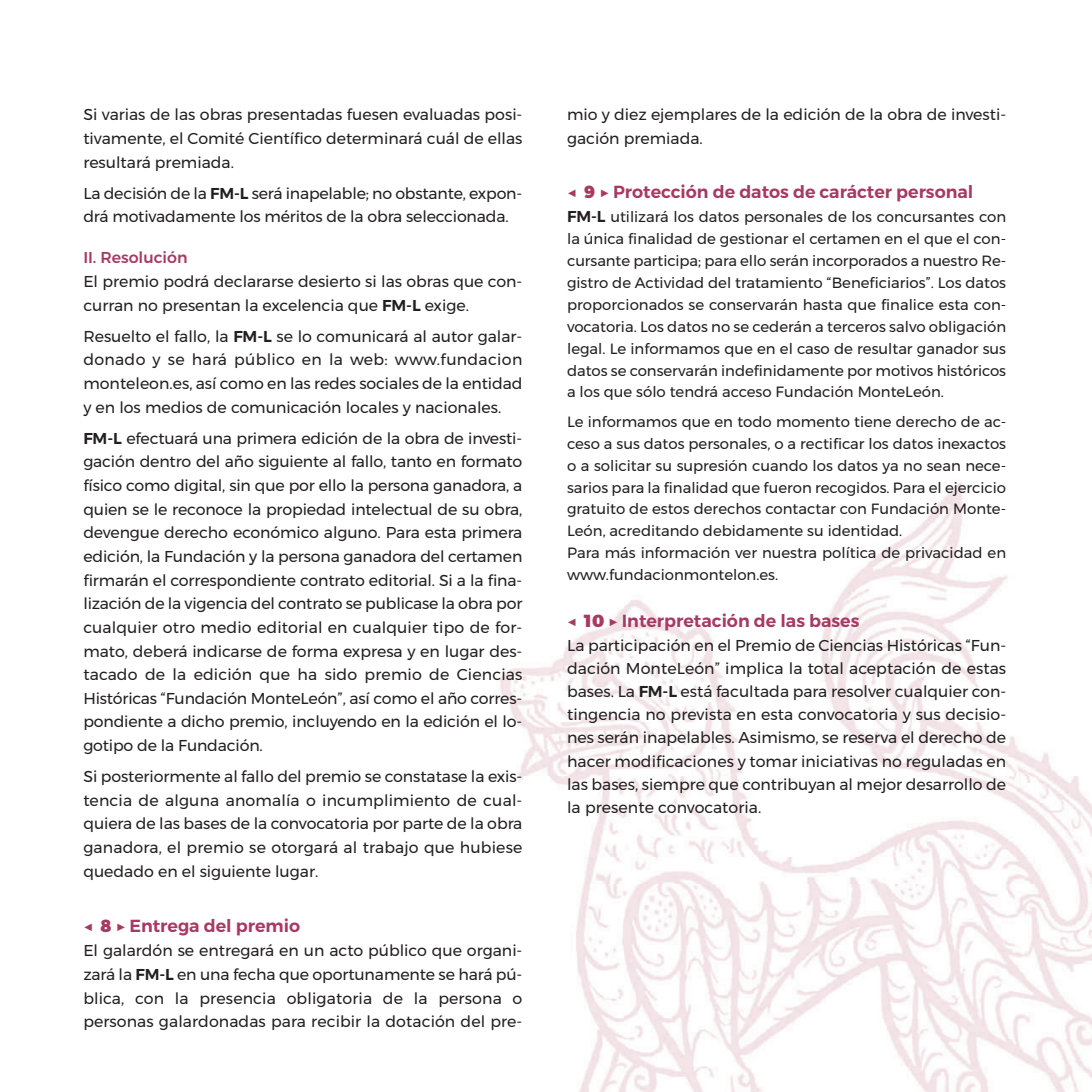
<style>
.page{position:relative;width:1092px;height:1092px;background:#fff}
.page>*{position:absolute;margin:0;border:0;box-sizing:border-box;transform-origin:0 0}
.t1{font:600 17.5px "Montserrat";color:#a73a63}
.t2{font:15.75px/23.6px "Montserrat";color:#231f20;text-align:justify}
.t3{font:500 15.75px "Montserrat";color:#a73a63}
.t4{font:14.88px/21.9px "Montserrat";color:#231f20;text-align:justify}
.s1{font-weight:600}
.s2{font-weight:900}
.s3{font-weight:600;font-size:15.75px}
</style>
<div class="page">
<img style="left:500px;top:482px;width:591px;height:609px">
<p class="t2" style="left:83px;top:104px;width:440px">Si varias de las obras presentadas fuesen evaluadas posi&shy;tivamente, el Comité Científico determinará cuál de ellas resultará premiada.</p>
<p class="t2" style="left:83px;top:182px;width:440px">La decisión de la <span class="s1">FM-L</span> será inapelable; no obstante, expon&shy;drá motivadamente los méritos de la obra seleccionada.</p>
<p class="t3" style="left:83px;top:249px;width:106px">II. Resolución</p>
<p class="t2" style="left:83px;top:271px;width:440px">El premio podrá declararse desierto si las obras que con&shy;curran no presentan la excelencia que <span class="s1">FM-L</span> exige.</p>
<p class="t2" style="left:83px;top:325px;width:440px">Resuelto el fallo, la <span class="s1">FM-L</span> se lo comunicará al autor galar&shy;donado y se hará público en la web: www.fundacion monteleon.es, así como en las redes sociales de la entidad y en los medios de comunicación locales y nacionales.</p>
<p class="t2" style="left:83px;top:427px;width:440px"><span class="s1">FM-L</span> efectuará una primera edición de la obra de investi&shy;gación dentro del año siguiente al fallo, tanto en formato físico como digital, sin que por ello la persona ganadora, a quien se le reconoce la propiedad intelectual de su obra, devengue derecho económico alguno. Para esta primera edición, la Fundación y la persona ganadora del certamen firmarán el correspondiente contrato editorial. Si a la fina&shy;lización de la vigencia del contrato se publicase la obra por cualquier otro medio editorial en cualquier tipo de for&shy;mato, deberá indicarse de forma expresa y en lugar des&shy;tacado de la edición que ha sido premio de Ciencias Históricas “Fundación MonteLeón”, así como el año corres&shy;pondiente a dicho premio, incluyendo en la edición el lo&shy;gotipo de la Fundación.</p>
<p class="t2" style="left:83px;top:766px;width:440px">Si posteriormente al fallo del premio se constatase la exis&shy;tencia de alguna anomalía o incumplimiento de cual&shy;quiera de las bases de la convocatoria por parte de la obra ganadora, el premio se otorgará al trabajo que hubiese quedado en el siguiente lugar.</p>
<p class="t1" style="left:83px;top:918px;width:218px"><span class="s2">◀ 8 ▶</span> Entrega del premio</p>
<p class="t2" style="left:83px;top:940px;width:440px">El galardón se entregará en un acto público que organi&shy;zará la <span class="s1">FM-L</span> en una fecha que oportunamente se hará pú&shy;blica, con la presencia obligatoria de la persona o personas galardonadas para recibir la dotación del pre-</p>
<p class="t2" style="left:567px;top:104px;width:440px;line-height:23.1px">mio y diez ejemplares de la edición de la obra de investi&shy;gación premiada.</p>
<p class="t1" style="left:567px;top:185px;width:408px"><span class="s2">◀ 9 ▶</span> Protección de datos de carácter personal</p>
<p class="t4" style="left:567px;top:207px;width:440px"><span class="s3">FM-L</span> utilizará los datos personales de los concursantes con la única finalidad de gestionar el certamen en el que el con&shy;cursante participa; para ello serán incorporados a nuestro Re&shy;gistro de Actividad del tratamiento “Beneficiarios”. Los datos proporcionados se conservarán hasta que finalice esta con&shy;vocatoria. Los datos no se cederán a terceros salvo obligación legal. Le informamos que en el caso de resultar ganador sus datos se conservarán indefinidamente por motivos históricos a los que sólo tendrá acceso Fundación MonteLeón.</p>
<p class="t4" style="left:567px;top:412px;width:440px;text-align:left">Le informamos que en todo momento tiene derecho de ac&shy;ceso a sus datos personales, o a rectificar los datos inexactos o a solicitar su supresión cuando los datos ya no sean nece&shy;sarios para la finalidad que fueron recogidos. Para el ejercicio gratuito de estos derechos contactar con Fundación Monte-León, acreditando debidamente su identidad.<br>Para más información ver nuestra política de privacidad en www.fundacionmontelon.es.</p>
<p class="t1" style="left:567px;top:613px;width:294px"><span class="s2">◀ 10 ▶</span> Interpretación de las bases</p>
<p class="t2" style="left:567px;top:634px;width:440px;line-height:23.1px">La participación en el Premio de Ciencias Históricas “Fun&shy;dación MonteLeón” implica la total aceptación de estas bases. La <span class="s1">FM-L</span> está facultada para resolver cualquier con&shy;tingencia no prevista en esta convocatoria y sus decisio&shy;nes serán inapelables. Asimismo, se reserva el derecho de hacer modificaciones y tomar iniciativas no reguladas en las bases, siempre que contribuyan al mejor desarrollo de la presente convocatoria.</p>
</div>
